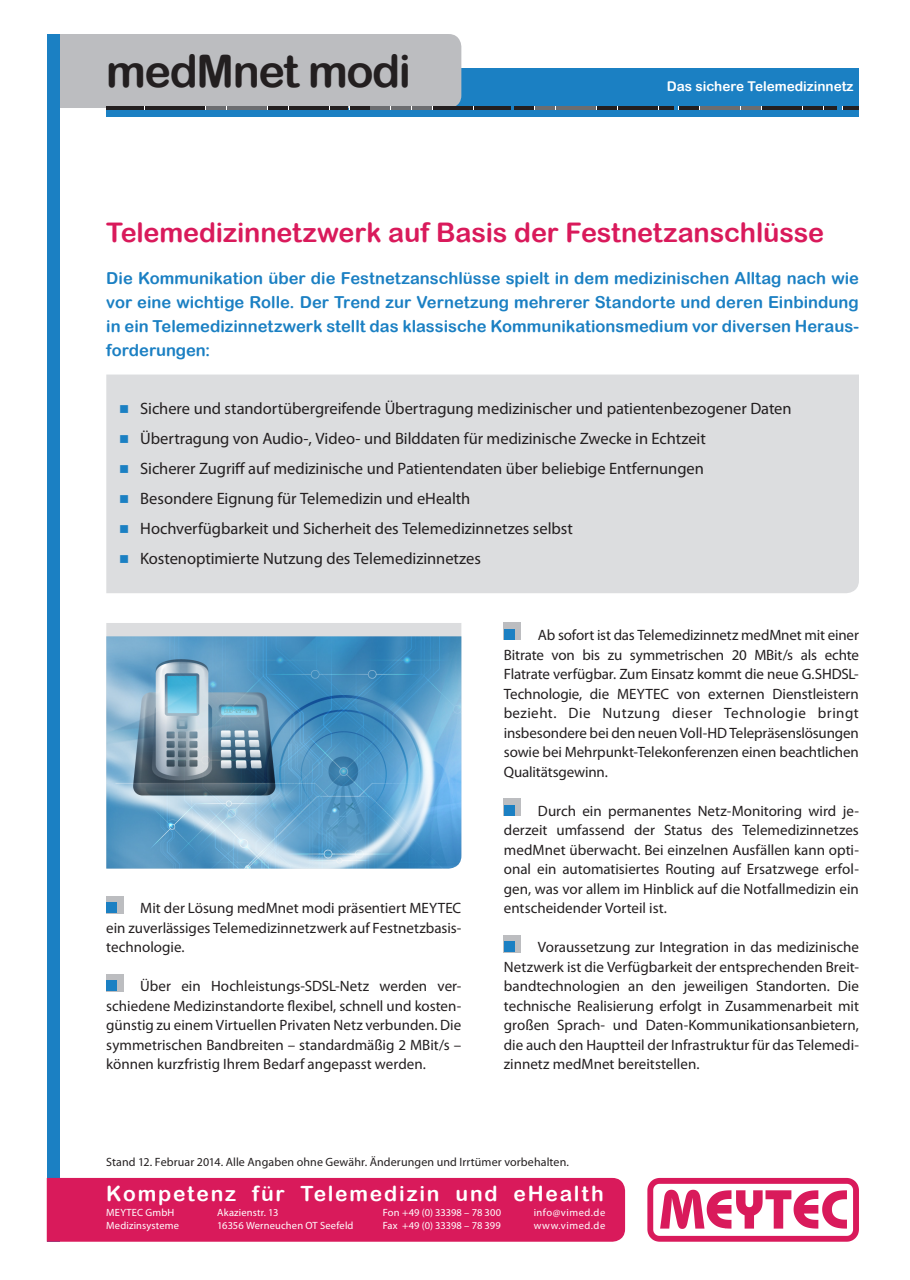
<style>
.page{position:relative;width:910px;height:1280px;background:#fff}
.page>*{position:absolute;margin:0;border:0;box-sizing:border-box;transform-origin:0 0}
.t1{font:45px "Arial Rounded MT Bold";letter-spacing:-.035em;color:#231f20}
.t2{font:27px "Arial Rounded MT Bold";letter-spacing:-.005em;color:#d91a5b}
.t3{font:21px "Arial Rounded MT Bold";letter-spacing:.085em;color:#fff}
.t4{font:16.5px "Myriad Pro";letter-spacing:-.005em;color:#231f20}
.t5{font:16.5px/24px "Arial Rounded MT Bold";color:#1b80c3;text-align:justify}
.t6{font:15px/19.5px "Myriad Pro";color:#231f20;text-align:justify}
.t7{font:13.5px "Arial Rounded MT Bold";color:#fff}
.t8{font:12px "Myriad Pro";letter-spacing:.01em;color:#231f20}
.t9{font:10.5px "Myriad Pro";letter-spacing:.015em;color:#fff}
.t10{font:10.5px "Myriad Pro";letter-spacing:-.005em;color:#fff}
.t11{font:10.5px "Myriad Pro";letter-spacing:.045em;color:#fff}
.t12{font:10.5px "Myriad Pro";letter-spacing:.05em;color:#fff}
</style>
<div class="page">
<div style="left:106px;top:374px;width:753px;height:219px;background:#dcdddf"></div>
<div style="left:106px;top:68px;width:753px;height:49px;background:#1b80c3"></div>
<div style="left:60px;top:34px;width:401px;height:74px;background:#bcbdc0"></div>
<svg style="left:123px;top:106px;width:43px;height:4px"></svg>
<hr style="left:185px;top:106px;width:163px;height:4px;background:#fff">
<svg style="left:349px;top:106px;width:146px;height:4px"></svg>
<hr style="left:514px;top:106px;width:160px;height:4px;background:#fff">
<svg style="left:678px;top:106px;width:146px;height:4px"></svg>
<hr style="left:166px;top:106px;width:19px;height:4px;background:#231f20">
<hr style="left:330px;top:106px;width:18px;height:4px;background:#231f20">
<hr style="left:495px;top:106px;width:16px;height:4px;background:#231f20">
<hr style="left:659px;top:106px;width:15px;height:4px;background:#231f20">
<hr style="left:824px;top:106px;width:12px;height:4px;background:#231f20">
<hr style="left:185px;top:106px;width:20px;height:4px;background:#231f20">
<hr style="left:350px;top:106px;width:20px;height:4px;background:#231f20">
<hr style="left:514px;top:106px;width:20px;height:4px;background:#231f20">
<hr style="left:679px;top:106px;width:20px;height:4px;background:#231f20">
<hr style="left:843px;top:106px;width:16px;height:4px;background:#231f20">
<hr style="left:206px;top:106px;width:20px;height:4px;background:#6c6d70">
<hr style="left:227px;top:106px;width:20px;height:4px;background:#6c6d70">
<hr style="left:247px;top:106px;width:20px;height:4px;background:#6c6d70">
<hr style="left:370px;top:106px;width:20px;height:4px;background:#6c6d70">
<hr style="left:391px;top:106px;width:20px;height:4px;background:#6c6d70">
<hr style="left:412px;top:106px;width:20px;height:4px;background:#6c6d70">
<hr style="left:535px;top:106px;width:20px;height:4px;background:#6c6d70">
<hr style="left:556px;top:106px;width:20px;height:4px;background:#6c6d70">
<hr style="left:576px;top:106px;width:20px;height:4px;background:#6c6d70">
<hr style="left:699px;top:106px;width:20px;height:4px;background:#6c6d70">
<hr style="left:720px;top:106px;width:20px;height:4px;background:#6c6d70">
<hr style="left:741px;top:106px;width:20px;height:4px;background:#6c6d70">
<hr style="left:106px;top:106px;width:17px;height:4px;background:#231f20">
<hr style="left:124px;top:106px;width:20px;height:4px;background:#231f20">
<hr style="left:145px;top:106px;width:20px;height:4px;background:#231f20">
<hr style="left:268px;top:106px;width:20px;height:4px;background:#231f20">
<hr style="left:289px;top:106px;width:20px;height:4px;background:#231f20">
<hr style="left:309px;top:106px;width:20px;height:4px;background:#231f20">
<hr style="left:432px;top:106px;width:20px;height:4px;background:#231f20">
<hr style="left:453px;top:106px;width:20px;height:4px;background:#231f20">
<hr style="left:474px;top:106px;width:20px;height:4px;background:#231f20">
<hr style="left:597px;top:106px;width:20px;height:4px;background:#231f20">
<hr style="left:618px;top:106px;width:20px;height:4px;background:#231f20">
<hr style="left:638px;top:106px;width:20px;height:4px;background:#231f20">
<hr style="left:762px;top:106px;width:20px;height:4px;background:#231f20">
<hr style="left:782px;top:106px;width:20px;height:4px;background:#231f20">
<hr style="left:803px;top:106px;width:20px;height:4px;background:#231f20">
<div style="left:47px;top:34px;width:13px;height:1208px;background:#1b80c3"></div>
<div style="left:106px;top:896px;width:17px;height:17px;background:#bcbdc0"></div>
<div style="left:106px;top:902px;width:11px;height:11px;background:#1b80c3"></div>
<div style="left:106px;top:974px;width:17px;height:17px;background:#bcbdc0"></div>
<div style="left:106px;top:980px;width:11px;height:11px;background:#1b80c3"></div>
<div style="left:106px;top:623px;width:355px;height:13px;background:#dcdddf"></div>
<img style="left:106px;top:636px;width:355px;height:232px">
<div style="left:504px;top:623px;width:17px;height:17px;background:#bcbdc0"></div>
<div style="left:504px;top:629px;width:10px;height:11px;background:#1b80c3"></div>
<div style="left:504px;top:798px;width:17px;height:17px;background:#bcbdc0"></div>
<div style="left:504px;top:805px;width:10px;height:10px;background:#1b80c3"></div>
<div style="left:504px;top:935px;width:17px;height:17px;background:#bcbdc0"></div>
<div style="left:504px;top:941px;width:10px;height:11px;background:#1b80c3"></div>
<svg style="left:647px;top:1178px;width:212px;height:64px"></svg>
<div style="left:47px;top:1178px;width:578px;height:64px;background:#d91a5b"></div>
<svg style="left:120px;top:405px;width:8px;height:8px"></svg>
<svg style="left:120px;top:435px;width:8px;height:8px"></svg>
<svg style="left:120px;top:465px;width:8px;height:8px"></svg>
<svg style="left:120px;top:495px;width:8px;height:8px"></svg>
<svg style="left:120px;top:525px;width:8px;height:8px"></svg>
<svg style="left:120px;top:555px;width:8px;height:8px"></svg>
<p class="t1" style="left:106px;top:44px;width:306px">medMnet modi</p>
<p class="t7" style="left:667px;top:79px;width:188px">Das sichere Telemedizinnetz</p>
<p class="t2" style="left:106px;top:217px;width:719px">Telemedizinnetzwerk auf Basis der Festnetzanschlüsse</p>
<p class="t5" style="left:106px;top:266px;width:754px">Die Kommunikation über die Festnetzanschlüsse spielt in dem medizinischen Alltag nach wie vor eine wichtige Rolle. Der Trend zur Vernetzung mehrerer Standorte und deren Einbindung in ein Telemedizinnetzwerk stellt das klassische Kommunikationsmedium vor diversen Heraus&shy;forderungen:</p>
<p class="t4" style="left:140px;top:399px;width:653px">Sichere und standortübergreifende Übertragung medizinischer und patientenbezogener Daten</p>
<p class="t4" style="left:140px;top:429px;width:567px">Übertragung von Audio-, Video- und Bilddaten für medizinische Zwecke in Echtzeit</p>
<p class="t4" style="left:140px;top:459px;width:565px">Sicherer Zugriff auf medizinische und Patientendaten über beliebige Entfernungen</p>
<p class="t4" style="left:140px;top:489px;width:332px">Besondere Eignung für Telemedizin und eHealth</p>
<p class="t4" style="left:140px;top:519px;width:434px">Hochverfügbarkeit und Sicherheit des Telemedizinnetzes selbst</p>
<p class="t4" style="left:140px;top:549px;width:342px">Kostenoptimierte Nutzung des Telemedizinnetzes</p>
<p class="t6" style="left:106px;top:898px;width:357px;text-indent:34px">Mit der Lösung medMnet modi präsentiert MEYTEC ein zuverlässiges Telemedizinnetzwerk auf Festnetzbasis&shy;technologie.</p>
<p class="t6" style="left:106px;top:976px;width:357px;text-indent:34px">Über ein Hochleistungs-SDSL-Netz werden ver&shy;schiedene Medizinstandorte flexibel, schnell und kosten&shy;günstig zu einem Virtuellen Privaten Netz verbunden. Die symmetrischen Bandbreiten – standardmäßig 2 MBit/s – können kurzfristig Ihrem Bedarf angepasst werden.</p>
<p class="t6" style="left:504px;top:625px;width:357px;text-indent:34px">Ab sofort ist das Telemedizinnetz medMnet mit einer Bitrate von bis zu symmetrischen 20 MBit/s als echte Flatrate verfügbar. Zum Einsatz kommt die neue G.SHDSL-Technologie, die MEYTEC von externen Dienstleistern bezieht. Die Nutzung dieser Technologie bringt insbesondere bei den neuen Voll-HD Telepräsenslösungen sowie bei Mehrpunkt-Telekonferenzen einen beachtlichen Qualitätsgewinn.</p>
<p class="t6" style="left:504px;top:800px;width:357px;text-indent:34px">Durch ein permanentes Netz-Monitoring wird je&shy;derzeit umfassend der Status des Telemedizinnetzes medMnet überwacht. Bei einzelnen Ausfällen kann opti&shy;onal ein automatisiertes Routing auf Ersatzwege erfol&shy;gen, was vor allem im Hinblick auf die Notfallmedizin ein entscheidender Vorteil ist.</p>
<p class="t6" style="left:504px;top:937px;width:357px;text-indent:34px">Voraussetzung zur Integration in das medizinische Netzwerk ist die Verfügbarkeit der entsprechenden Breit&shy;bandtechnologien an den jeweiligen Standorten. Die technische Realisierung erfolgt in Zusammenarbeit mit großen Sprach- und Daten-Kommunikationsanbietern, die auch den Hauptteil der Infrastruktur für das Telemedi&shy;zinnetz medMnet bereitstellen.</p>
<p class="t8" style="left:106px;top:1154px;width:464px">Stand 12. Februar 2014. Alle Angaben ohne Gewähr. Änderungen und Irrtümer vorbehalten.</p>
<p class="t3" style="left:106px;top:1181px;width:499px">Kompetenz für Telemedizin und eHealth</p>
<p class="t9" style="left:106px;top:1206px;width:70px">MEYTEC GmbH</p>
<p class="t9" style="left:106px;top:1219px;width:74px">Medizinsysteme</p>
<p class="t11" style="left:534px;top:1206px;width:73px">info@vimed.de</p>
<p class="t12" style="left:534px;top:1219px;width:73px">www.vimed.de</p>
<p class="t9" style="left:217px;top:1206px;width:63px">Akazienstr. 13</p>
<p class="t9" style="left:217px;top:1219px;width:138px">16356 Werneuchen OT Seefeld</p>
<p class="t9" style="left:383px;top:1206px;width:120px">Fon +49 (0) 33398 – 78 300</p>
<p class="t10" style="left:383px;top:1219px;width:120px">Fax +49 (0) 33398 – 78 399</p>
</div>
